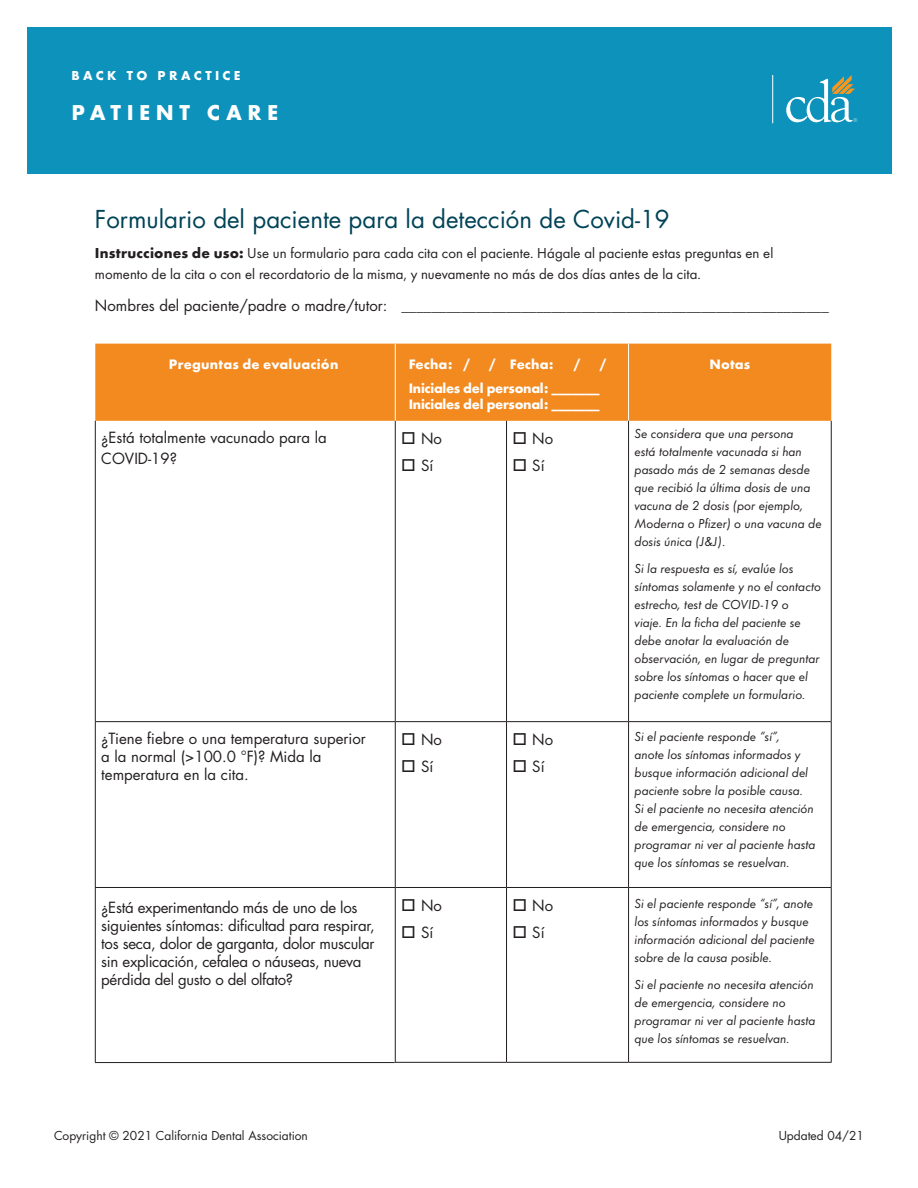
<style>
.page{position:relative;width:918px;height:1188px;background:#fff}
.page>*{position:absolute;margin:0;border:0;box-sizing:border-box;transform-origin:0 0}
.t1{font:24px "Futura Std";color:#014357}
.t2{font:700 22.35px "Futura";letter-spacing:.25em;color:#fff}
.t3{font:15px/18px "Futura Std";color:#231f20}
.t4{font:15px/18px "Futura Std";letter-spacing:-.02em;color:#231f20}
.Table_Title_Subhead{font:15px/21px "Futura Boo";letter-spacing:.005em;color:#231f20}
.Table_Title_Subhead-2{font:700 14.25px/15.5px "Futura";letter-spacing:-.01em;color:#fff}
.Table_Title_Subhead-3{font:700 14.25px "Futura";letter-spacing:.015em;color:#fff}
.t5{font:13.5px/18px "Futura Boo Obl";color:#231f20}
.t6{font:700 13.5px "Futura";letter-spacing:.25em;color:#fff}
.footnotes{font:12px "Futura Std";color:#231f20}
.Part_Number{font:12px "Futura Std";color:#231f20}
.t7{font:5.4px "Arial";color:#fff}
.s1{font-family:"Futura";font-weight:700}
.s2{color:#f28a20}
</style>
<div class="page">
<div style="left:27px;top:27px;width:865px;height:146px;background:#0c92bb"></div>
<hr style="left:772px;top:75px;width:1px;height:48px;background:#fff">
<svg style="left:786px;top:75px;width:69px;height:47px"></svg>
<div style="left:95px;top:344px;width:736px;height:77px;background:#f28a20"></div>
<hr style="left:395px;top:1062px;width:112px;height:1px;background:#231f20">
<hr style="left:507px;top:1062px;width:122px;height:1px;background:#231f20">
<hr style="left:629px;top:1062px;width:203px;height:1px;background:#231f20">
<hr style="left:628px;top:344px;width:1px;height:77px;background:#fff">
<hr style="left:395px;top:344px;width:1px;height:77px;background:#fff">
<hr style="left:95px;top:722px;width:1px;height:165px;background:#231f20">
<hr style="left:395px;top:722px;width:1px;height:165px;background:#231f20">
<hr style="left:506px;top:722px;width:1px;height:165px;background:#231f20">
<hr style="left:95px;top:888px;width:1px;height:174px;background:#231f20">
<hr style="left:395px;top:888px;width:1px;height:174px;background:#231f20">
<hr style="left:506px;top:888px;width:1px;height:174px;background:#231f20">
<hr style="left:628px;top:722px;width:1px;height:165px;background:#231f20">
<hr style="left:831px;top:722px;width:1px;height:165px;background:#231f20">
<hr style="left:628px;top:888px;width:1px;height:174px;background:#231f20">
<hr style="left:831px;top:888px;width:1px;height:174px;background:#231f20">
<hr style="left:95px;top:887px;width:300px;height:1px;background:#231f20">
<hr style="left:395px;top:887px;width:112px;height:1px;background:#231f20">
<hr style="left:507px;top:887px;width:122px;height:1px;background:#231f20">
<hr style="left:629px;top:887px;width:203px;height:1px;background:#231f20">
<hr style="left:95px;top:421px;width:1px;height:300px;background:#231f20">
<hr style="left:395px;top:421px;width:1px;height:300px;background:#231f20">
<hr style="left:506px;top:421px;width:1px;height:300px;background:#231f20">
<hr style="left:628px;top:421px;width:1px;height:300px;background:#231f20">
<hr style="left:831px;top:421px;width:1px;height:300px;background:#231f20">
<hr style="left:95px;top:721px;width:300px;height:1px;background:#231f20">
<hr style="left:395px;top:721px;width:112px;height:1px;background:#231f20">
<hr style="left:507px;top:721px;width:122px;height:1px;background:#231f20">
<hr style="left:629px;top:721px;width:203px;height:1px;background:#231f20">
<hr style="left:95px;top:1062px;width:300px;height:1px;background:#231f20">
<p class="t6" style="left:72px;top:67px;width:170px">BACK TO PRACTICE</p>
<h2 class="t2" style="left:72px;top:99px;width:208px">PATIENT CARE</h2>
<p class="t7" style="left:853px;top:117px;width:5px">®</p>
<p class="t1" style="left:95px;top:204px;width:576px">Formulario del paciente para la detección de Covid-19</p>
<p class="Table_Title_Subhead" style="left:95px;top:243px;width:680px"><span class="s1">Instrucciones de uso:</span> Use un formulario para cada cita con el paciente. Hágale al paciente estas preguntas en el momento de la cita o con el recordatorio de la misma, y nuevamente no más de dos días antes de la cita.</p>
<p class="t3" style="left:95px;top:296px;width:735px">Nombres del paciente/padre o madre/tutor: _________________________________________________________</p>
<p class="Table_Title_Subhead-3" style="left:169px;top:355px;width:171px">Preguntas de evaluación</p>
<p class="Table_Title_Subhead-2" style="left:409px;top:356px;width:199px">Fecha: <span class="s2">x</span>/<span class="s2">xx</span>/<span class="s2">x</span> Fecha: <span class="s2">xx</span>/<span class="s2">xx</span>/</p>
<p class="Table_Title_Subhead-2" style="left:409px;top:381px;width:192px">Iniciales del personal: _______<br>Iniciales del personal: _______</p>
<p class="Table_Title_Subhead-2" style="left:710px;top:356px;width:42px">Notas</p>
<p class="t3" style="left:101px;top:427px;width:227px;line-height:21px">¿Está totalmente vacunado para la<br>COVID-19?</p>
<p class="t4" style="left:401px;top:430px;width:42px">□ No</p>
<p class="t4" style="left:401px;top:457px;width:34px">□ Sí</p>
<p class="t4" style="left:513px;top:430px;width:42px">□ No</p>
<p class="t4" style="left:513px;top:457px;width:34px">□ Sí</p>
<p class="t5" style="left:635px;top:425px;width:189px">Se considera que una persona<br>está totalmente vacunada si han pasado más de 2 semanas desde que recibió la última dosis de una vacuna de 2 dosis (por ejemplo,<br>Moderna o Pfizer) o una vacuna de dosis única (J&amp;J).</p>
<p class="t5" style="left:635px;top:560px;width:188px">Si la respuesta es sí, evalúe los síntomas solamente y no el contacto estrecho, test de COVID-19 o<br>viaje. En la ficha del paciente se debe anotar la evaluación de observación, en lugar de preguntar sobre los síntomas o hacer que el paciente complete un formulario.</p>
<p class="t3" style="left:101px;top:729px;width:266px">¿Tiene fiebre o una temperatura superior a la normal (&gt;100.0 °F)? Mida la temperatura en la cita.</p>
<p class="t4" style="left:401px;top:731px;width:42px">□ No</p>
<p class="t4" style="left:401px;top:757px;width:34px">□ Sí</p>
<p class="t4" style="left:513px;top:731px;width:42px">□ No</p>
<p class="t4" style="left:513px;top:757px;width:34px">□ Sí</p>
<p class="t5" style="left:635px;top:728px;width:183px">Si el paciente responde “sí”,<br>anote los síntomas informados y busque información adicional del paciente sobre la posible causa.<br>Si el paciente no necesita atención de emergencia, considere no programar ni ver al paciente hasta que los síntomas se resuelvan.</p>
<p class="t4" style="left:101px;top:899px;width:275px">¿Está experimentando más de uno de los siguientes síntomas: dificultad para respirar, tos seca, dolor de garganta, dolor muscular sin explicación, cefalea o náuseas, nueva pérdida del gusto o del olfato?</p>
<p class="t4" style="left:401px;top:897px;width:42px">□ No</p>
<p class="t4" style="left:401px;top:923px;width:34px">□ Sí</p>
<p class="t4" style="left:513px;top:897px;width:42px">□ No</p>
<p class="t4" style="left:513px;top:923px;width:34px">□ Sí</p>
<p class="t5" style="left:635px;top:894px;width:182px">Si el paciente responde “sí”, anote los síntomas informados y busque información adicional del paciente sobre de la causa posible.</p>
<p class="t5" style="left:635px;top:975px;width:183px">Si el paciente no necesita atención de emergencia, considere no programar ni ver al paciente hasta que los síntomas se resuelvan.</p>
<p class="footnotes" style="left:54px;top:1128px;width:256px">Copyright © 2021 California Dental Association</p>
<p class="Part_Number" style="left:779px;top:1128px;width:87px">Updated 04/21</p>
</div>
